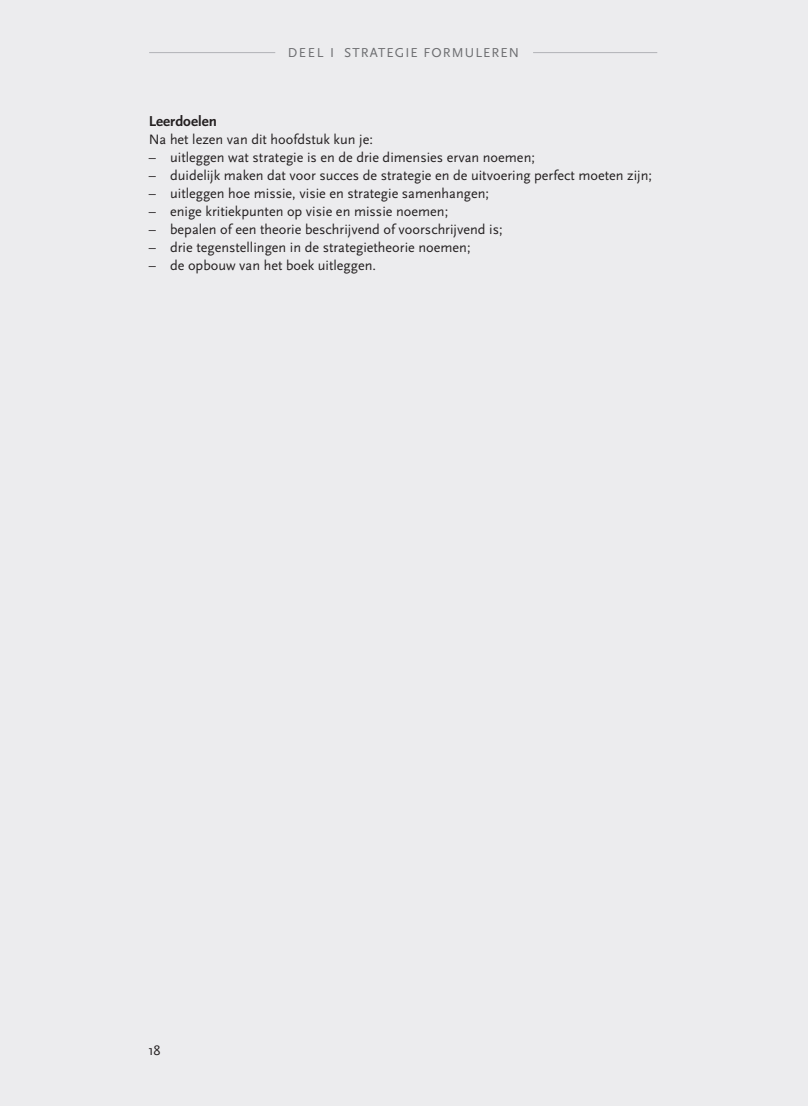
<style>
.page{position:relative;width:808px;height:1106px;background:#ececee}
.page>*{position:absolute;margin:0;border:0;box-sizing:border-box;transform-origin:0 0}
.t1{font:700 15px "Scala Sans Pro";color:#231f20}
.t2{font:14.25px "Scala Sans Pro";color:#231f20}
.t3{font:13.5px "Scala Sans Pro";letter-spacing:.08em;color:#6c6d70}
</style>
<div class="page">
<hr style="left:149px;top:52px;width:126px;height:1px;background:#b2b3b7">
<hr style="left:533px;top:52px;width:124px;height:1px;background:#b2b3b7">
<p class="t3" style="left:288px;top:45px;width:233px">DEEL I STRATEGIE FORMULEREN</p>
<p class="t1" style="left:149px;top:113px;width:70px">Leerdoelen</p>
<p class="t2" style="left:149px;top:131px;width:226px">Na het lezen van dit hoofdstuk kun je:</p>
<p class="t2" style="left:149px;top:149px;width:388px">– uitleggen wat strategie is en de drie dimensies ervan noemen;</p>
<p class="t2" style="left:149px;top:167px;width:505px">– duidelijk maken dat voor succes de strategie en de uitvoering perfect moeten zijn;</p>
<p class="t2" style="left:149px;top:185px;width:342px">– uitleggen hoe missie, visie en strategie samenhangen;</p>
<p class="t2" style="left:149px;top:203px;width:301px">– enige kritiekpunten op visie en missie noemen;</p>
<p class="t2" style="left:149px;top:221px;width:355px">– bepalen of een theorie beschrijvend of voorschrijvend is;</p>
<p class="t2" style="left:149px;top:239px;width:323px">– drie tegenstellingen in de strategietheorie noemen;</p>
<p class="t2" style="left:149px;top:257px;width:229px">– de opbouw van het boek uitleggen.</p>
<p class="t2" style="left:148px;top:1041px;width:14px">18</p>
</div>
